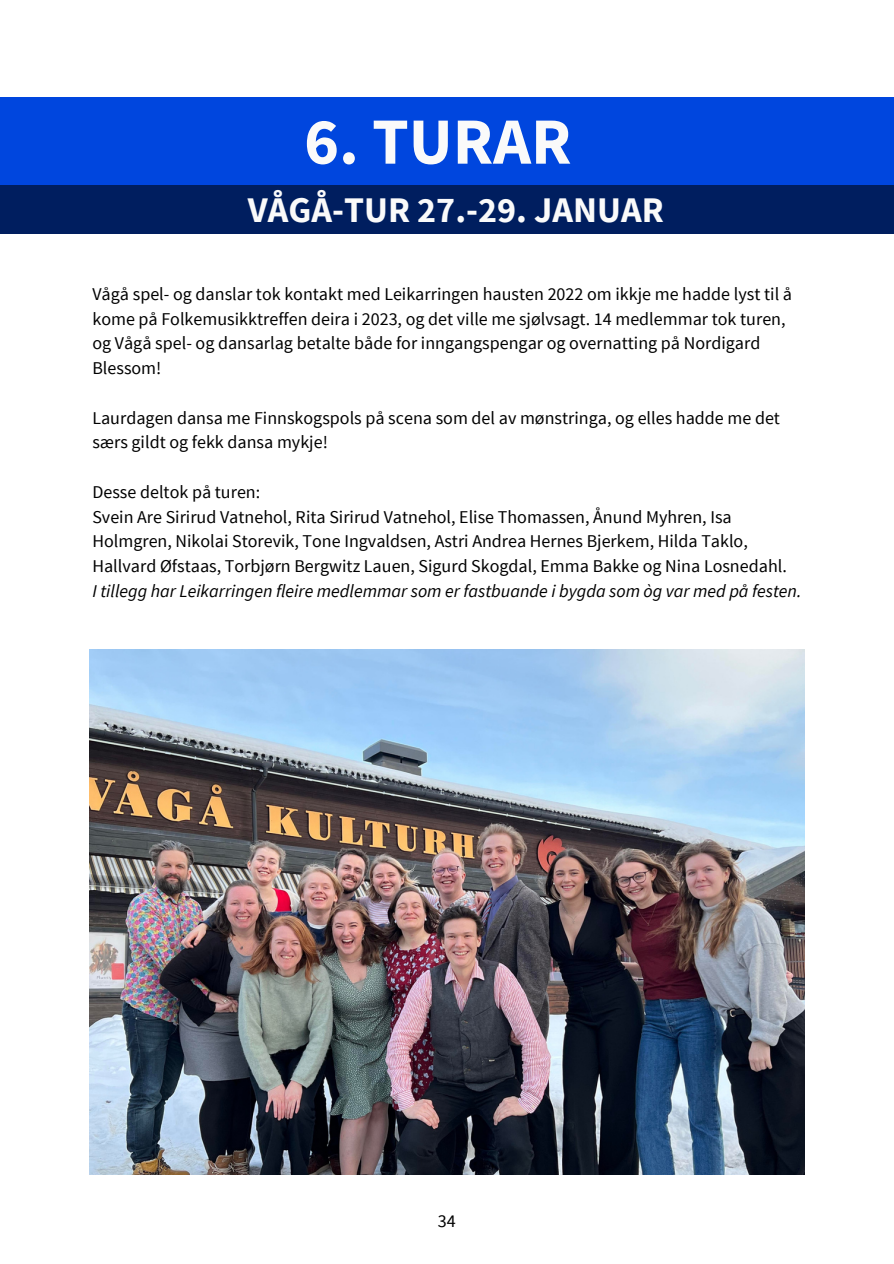
<style>
.page{position:relative;width:894px;height:1264px;background:#fff}
.page>*{position:absolute;margin:0;border:0;box-sizing:border-box;transform-origin:0 0}
.t1{font:700 66px "Source Sans Pro";color:#fafafa}
.t2{font:700 36px "Source Sans Pro";color:#fafafa}
.t3{font:18px/24.8px "Source Sans Pro";color:#000}
.t4{font:italic 18px "Source Sans Pro";color:#000}
</style>
<div class="page">
<div style="left:0;top:97px;width:893px;height:88px;background:#0046de"></div>
<div style="left:0;top:185px;width:893px;height:48px;background:#001e5f"></div>
<img style="left:89px;top:649px;width:715px;height:525px">
<h1 class="t1" style="left:304px;top:99px;width:269px">6. TURAR</h1>
<h2 class="t2" style="left:248px;top:186px;width:417px">VÅGÅ-TUR 27.-29. JANUAR</h2>
<p class="t3" style="left:92px;top:281px;width:701px">Vågå spel- og danslar tok kontakt med Leikarringen hausten 2022 om ikkje me hadde lyst til å kome på Folkemusikktreffen deira i 2023, og det ville me sjølvsagt. 14 medlemmar tok turen, og Vågå spel- og dansarlag betalte både for inngangspengar og overnatting på Nordigard Blessom!</p>
<p class="t3" style="left:92px;top:405px;width:689px">Laurdagen dansa me Finnskogspols på scena som del av mønstringa, og elles hadde me det særs gildt og fekk dansa mykje!</p>
<p class="t3" style="left:92px;top:479px;width:695px">Desse deltok på turen:<br>Svein Are Sirirud Vatnehol, Rita Sirirud Vatnehol, Elise Thomassen, Ånund Myhren, Isa Holmgren, Nikolai Storevik, Tone Ingvaldsen, Astri Andrea Hernes Bjerkem, Hilda Taklo, Hallvard Øfstaas, Torbjørn Bergwitz Lauen, Sigurd Skogdal, Emma Bakke og Nina Losnedahl.</p>
<p class="t4" style="left:92px;top:579px;width:710px">I tillegg har Leikarringen fleire medlemmar som er fastbuande i bygda som òg var med på festen.</p>
<p class="t3" style="left:438px;top:1208px;width:19px">34</p>
</div>
